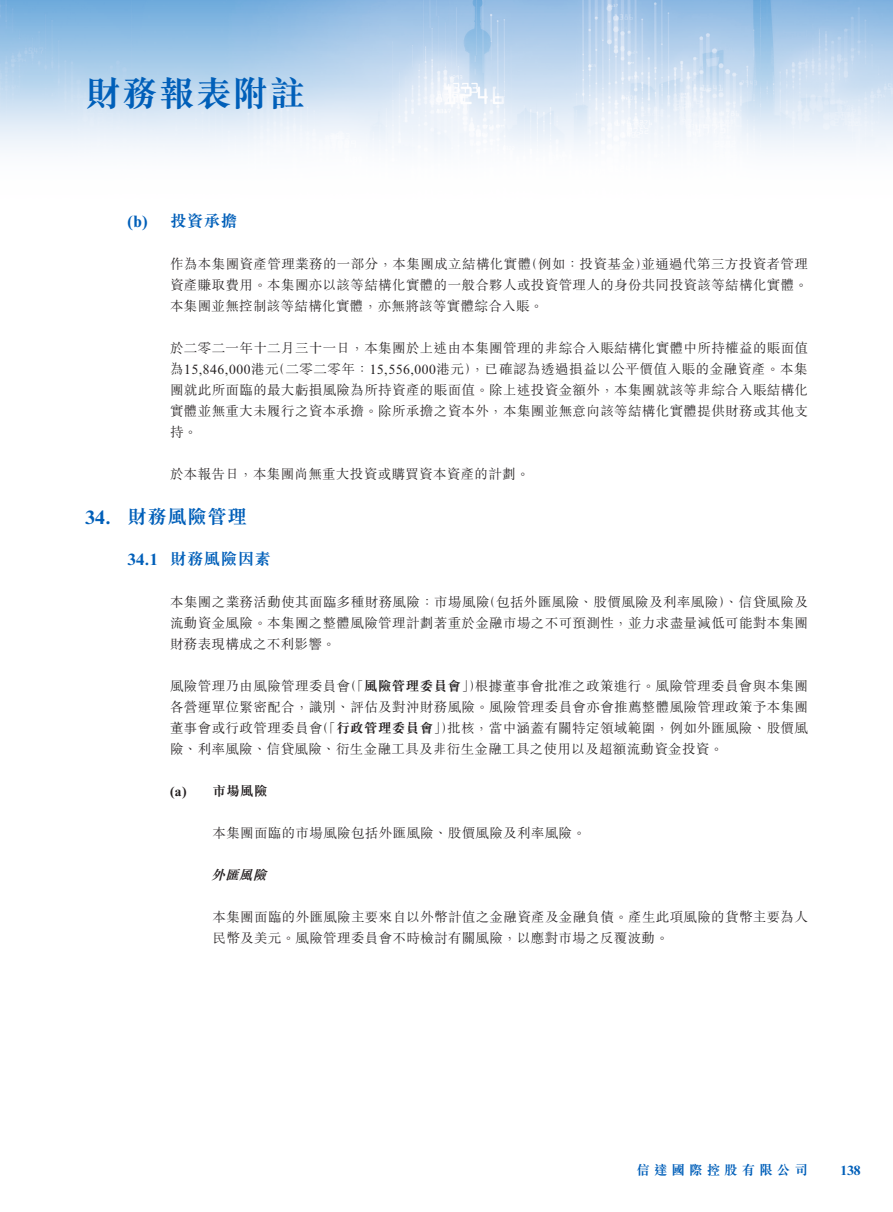
<style>
.page{position:relative;width:893px;height:1212px;background:#fff}
.page>*{position:absolute;margin:0;border:0;box-sizing:border-box;transform-origin:0 0}
.t1{font:700 36px "M Sung HK";letter-spacing:.025em;color:#005fb9}
.t2{font:700 19.5px "M Sung HK";letter-spacing:.025em;color:#005fb9}
.t3{font:700 19.5px "Times New Roman MT Std";color:#005fb9}
.t4{font:700 16.5px "M Sung HK";letter-spacing:.025em;color:#005fb9}
.t5{font:700 16.5px "Times New Roman MT Std";color:#005fb9}
.t6{font:300 13.5px/21px "M Sung HK";letter-spacing:.03em;color:#231f20}
.t7{font:700 13.5px "M Sung HK";letter-spacing:.03em;color:#231f20}
.t8{font:13.5px "Times New Roman MT Std";letter-spacing:.04em;color:#231f20}
.t9{font:700 13.5px "M Sung HK";letter-spacing:.3em;color:#005fb9}
.t10{font:italic 700 13.5px "M Sung HK";color:#231f20}
.t11{font:700 13.5px "Times New Roman MT Std";color:#005fb9}
.t12{font:700 13.5px "Times New Roman MT Std";color:#231f20}
.s1{font-family:"Times New Roman MT Std";font-weight:400}
.s2{font-family:"M Sung HK";font-weight:300}
.s3{font-weight:300}
</style>
<div class="page">
<img style="left:0;top:0;width:893px;height:151px">
<h1 class="t1" style="left:85px;top:75px;width:222px">財務報表附註</h1>
<h2 class="t3" style="left:85px;top:506px;width:27px">34.</h2>
<p class="t5" style="left:128px;top:212px;width:22px">b( )</p>
<p class="t4" style="left:170px;top:213px;width:69px">投資承擔</p>
<p class="t6" style="left:170px;top:253px;width:640px">作為本集團資產管理業務的一部分，本集團成立結構化實體<br>資產賺取費用。本集團亦以該等結構化實體的一般合夥人或投資管理人的身份共同投資該等結構化實體。本集團並無控制該等結構化實體，亦無將該等實體綜合入賬。</p>
<p class="t6" style="left:170px;top:337px;width:640px;text-align:right">於二零二一年十二月三十一日，本集團於上述由本集團管理的非綜合入賬結構化實體中所持權益的賬面值（二零二零年：<span class="s1">15,556,000</span>港元，）已確認為透過損益以公平價值入賬的金融資產。本集</p>
<p class="t6" style="left:524px;top:253px;width:126px">（例如：投資基金）</p>
<p class="t6" style="left:641px;top:253px;width:168px">並通過代第三方投資者管理</p>
<p class="t8" style="left:170px;top:362px;width:110px"><span class="s2">為</span>15,846,000<span class="s2">港元</span></p>
<p class="t6" style="left:170px;top:379px;width:640px;text-align:justify">團就此所面臨的最大虧損風險為所持資產的賬面值。除上述投資金額外，本集團就該等非綜合入賬結構化實體並無重大未履行之資本承擔。除所承擔之資本外，本集團並無意向該等結構化實體提供財務或其他支持。</p>
<p class="t6" style="left:170px;top:463px;width:361px">於本報告日，本集團尚無重大投資或購買資本資產的計劃。</p>
<h2 class="t2" style="left:128px;top:507px;width:121px">財務風險管理</h2>
<p class="t5" style="left:128px;top:549px;width:32px">34.1</p>
<p class="t4" style="left:170px;top:550px;width:103px">財務風險因素</p>
<p class="t6" style="left:170px;top:591px;width:640px">本集團之業務活動使其面臨多種財務風險：市場風險<br>流動資金風險。本集團之整體風險管理計劃著重於金融市場之不可預測性，並力求盡量減低可能對本集團財務表現構成之不利影響。</p>
<p class="t6" style="left:475px;top:675px;width:335px">根據董事會批准之政策進行。風險管理委員會與本集團</p>
<p class="t6" style="left:482px;top:591px;width:327px">（包括外匯風險、股價風險及利率風險）、信貸風險及</p>
<p class="t6" style="left:170px;top:675px;width:182px">風險管理乃由風險管理委員會</p>
<p class="t6" style="left:170px;top:696px;width:640px">各營運單位緊密配合，識別、評估及對沖財務風險。風險管理委員會亦會推薦整體風險管理政策予本集團</p>
<p class="t6" style="left:447px;top:717px;width:362px">批核，當中涵蓋有關特定領域範圍，例如外匯風險、股價風</p>
<p class="t7" style="left:343px;top:679px;width:141px"><span class="s3">（「</span>風險管理委員會<span class="s3">」）</span></p>
<p class="t6" style="left:170px;top:717px;width:555px">董事會或行政管理委員會<br>險、利率風險、信貸風險、衍生金融工具及非衍生金融工具之使用以及超額流動資金投資。</p>
<p class="t7" style="left:213px;top:784px;width:57px">市場風險</p>
<p class="t7" style="left:315px;top:721px;width:141px"><span class="s3">（「</span>行政管理委員會<span class="s3">」）</span></p>
<p class="t12" style="left:170px;top:783px;width:18px">a( )</p>
<p class="t6" style="left:213px;top:822px;width:375px">本集團面臨的市場風險包括外匯風險、股價風險及利率風險。</p>
<p class="t10" style="left:211px;top:868px;width:60px">外匯風險</p>
<p class="t6" style="left:213px;top:906px;width:597px">本集團面臨的外匯風險主要來自以外幣計值之金融資產及金融負債。產生此項風險的貨幣主要為人民幣及美元。風險管理委員會不時檢討有關風險，以應對市場之反覆波動。</p>
<p class="t9" style="left:636px;top:1164px;width:173px">信達國際控股有限公司</p>
<p class="t11" style="left:840px;top:1162px;width:22px">138</p>
</div>
